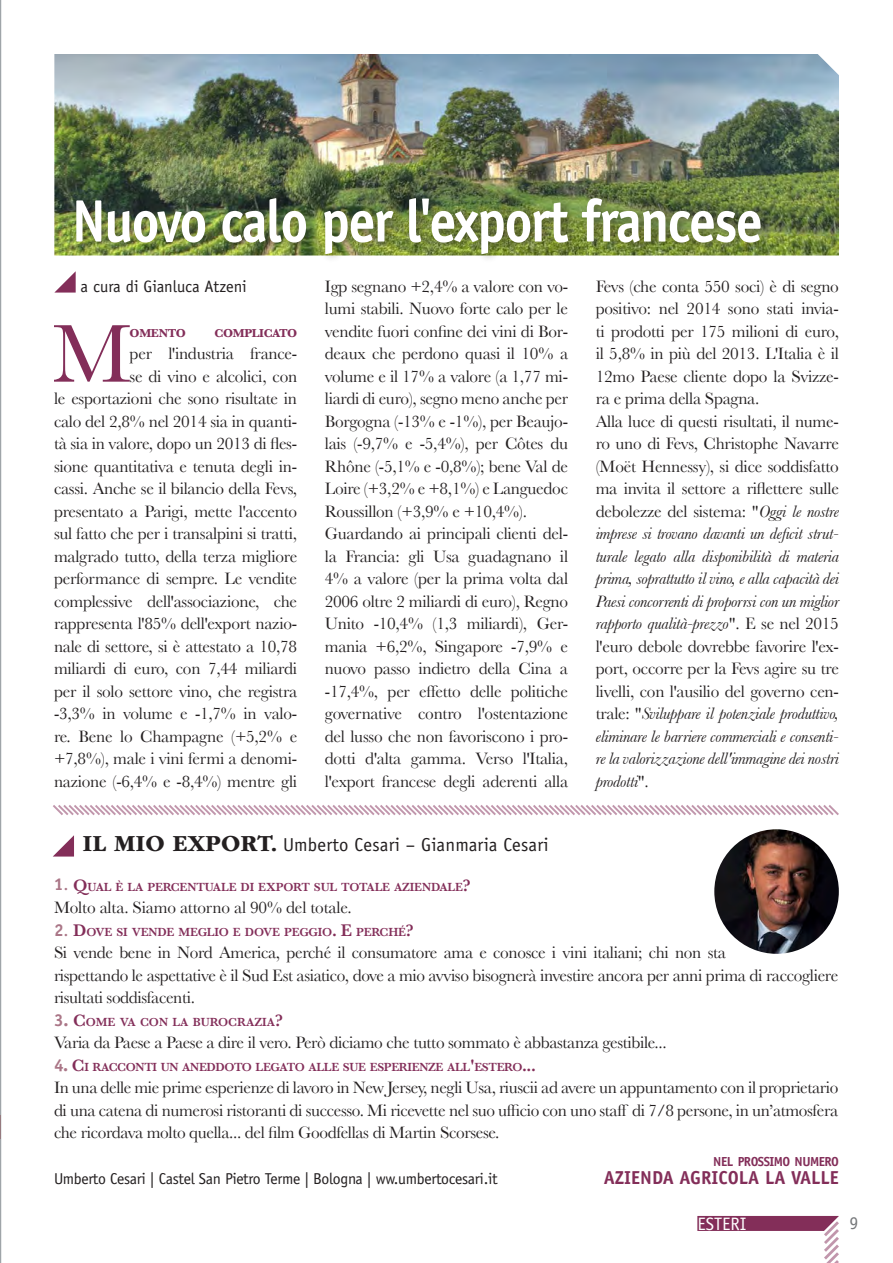
<style>
.page{position:relative;width:893px;height:1263px;background:#fff}
.page>*{position:absolute;margin:0;border:0;box-sizing:border-box;transform-origin:0 0}
.Testo_articoli{font:85.2px "Baskerville";color:#832e59}
.t1{font:700 60px "Officina Sans Std";letter-spacing:-.03em;color:#fff;scale:.9 1}
.testo_Photo{font:18.75px "Officina Sans Std";letter-spacing:.01em;color:#231f20}
.testo_Photo-2{font:700 18.75px "Officina Sans Std";color:#832e59}
.t2{font:18px "Officina Sans Std";color:#fff}
.t3{font:18px "Officina Sans Std";color:#76787b}
.Testo_articoli-2{font:17.25px/22.5px "Baskerville";letter-spacing:-.015em;color:#231f20}
.testo_domanda_rispos{font:17.25px/22.5px "Baskerville";letter-spacing:-.02em;color:#231f20}
.t4{font:16.5px "Officina Sans Std";color:#231f20}
.testo_Photo-3{font:15.75px "Officina Sans Std";letter-spacing:-.02em;color:#231f20}
.testo_Photo-4{font:700 13.2px "Officina Sans Std";letter-spacing:-.045em;color:#832e59}
.testo_domanda_rispos-2{font:600 12.15px "Baskerville";letter-spacing:-.015em;color:#832e59}
.Testo_articoli-3{font:700 12.15px "Baskerville";letter-spacing:-.03em;color:#832e59}
.s1{font-style:italic}
.s2{font-family:"ITC Garamond Std";font-weight:700;font-size:24px}
.s3{font-family:"Officina Sans Std";font-weight:700;font-size:17.25px;color:#aa7687}
.s4{font-family:"Officina Sans Std";font-weight:400;font-size:17.25px;color:#aa7687}
.s5{font-size:17.25px}
</style>
<div class="page">
<img style="left:54px;top:54px;width:785px;height:201px">
<svg style="left:53px;top:805px;width:786px;height:10px"></svg>
<svg style="left:54px;top:271px;width:22px;height:22px"></svg>
<svg style="left:53px;top:835px;width:21px;height:21px"></svg>
<img style="left:714px;top:829px;width:125px;height:125px;border-radius:62px">
<div style="left:72px;top:190px;width:702px;height:73px;background:#231f20;opacity:.5"></div>
<svg style="left:697px;top:1216px;width:142px;height:47px"></svg>
<svg style="left:0;top:0;width:1px;height:1263px"></svg>
<p class="t1" style="left:72px;top:184px;width:769px">Nuovo calo per l'export francese</p>
<p class="t4" style="left:81px;top:277px;width:168px">a cura di Gianluca Atzeni</p>
<p class="Testo_articoli" style="left:52px;top:304px;width:80px">M</p>
<p class="Testo_articoli-3" style="left:130px;top:326px;width:58px">OMENTO</p>
<p class="Testo_articoli-3" style="left:215px;top:326px;width:84px">COMPLICATO</p>
<p class="Testo_articoli-2" style="left:54px;top:342px;width:245px;text-align:right">per l'industria france-<br>se di vino e alcolici, con<br>le esportazioni che sono risultate in calo del 2,8% nel 2014 sia in quanti&shy;tà sia in valore, dopo un 2013 di fles&shy;sione quantitativa e tenuta degli in&shy;cassi. Anche se il bilancio della Fevs, presentato a Parigi, mette l'accento sul fatto che per i transalpini si tratti, malgrado tutto, della terza migliore performance di sempre. Le vendite complessive dell'associazione, che rappresenta l'85% dell'export nazio&shy;nale di settore, si è attestato a 10,78 miliardi di euro, con 7,44 miliardi per il solo settore vino, che registra -3,3% in volume e -1,7% in valo&shy;re. Bene lo Champagne (+5,2% e +7,8%), male i vini fermi a denomi&shy;nazione (-6,4% e -8,4%) mentre gli</p>
<p class="Testo_articoli-2" style="left:325px;top:274px;width:245px">Igp segnano +2,4% a valore con vo&shy;lumi stabili. Nuovo forte calo per le vendite fuori confine dei vini di Bor&shy;deaux che perdono quasi il 10% a volume e il 17% a valore (a 1,77 mi&shy;liardi di euro), segno meno anche per Borgogna (-13% e -1%), per Beaujo&shy;lais (-9,7% e -5,4%), per Côtes du Rhône (-5,1% e -0,8%); bene Val de Loire (+3,2% e +8,1%) e Languedoc Roussillon (+3,9% e +10,4%).<br>Guardando ai principali clienti del&shy;la Francia: gli Usa guadagnano il 4% a valore (per la prima volta dal 2006 oltre 2 miliardi di euro), Regno Unito -10,4% (1,3 miliardi), Ger&shy;mania +6,2%, Singapore -7,9% e nuovo passo indietro della Cina a -17,4%, per effetto delle politiche governative contro l'ostentazione del lusso che non favoriscono i pro&shy;dotti d'alta gamma. Verso l'Italia, l'export francese degli aderenti alla</p>
<p class="Testo_articoli-2" style="left:596px;top:275px;width:245px">Fevs (che conta 550 soci) è di segno positivo: nel 2014 sono stati invia&shy;ti prodotti per 175 milioni di euro, il 5,8% in più del 2013. L'Italia è il 12mo Paese cliente dopo la Svizze&shy;ra e prima della Spagna.<br>Alla luce di questi risultati, il nume&shy;ro uno di Fevs, Christophe Navarre (Moët Hennessy), si dice soddisfatto ma invita il settore a riflettere sulle debolezze del sistema: "<span class="s1">Oggi le nostre imprese si trovano davanti un deficit strut&shy;turale legato alla disponibilità di materia prima, soprattutto il vino, e alla capacità dei Paesi concorrenti di proporrsi con un miglior rapporto qualità-prezzo</span>". E se nel 2015 l'euro debole dovrebbe favorire l'ex&shy;port, occorre per la Fevs agire su tre livelli, con l'ausilio del governo cen&shy;trale: "<span class="s1">Sviluppare il potenziale produttivo, eliminare le barriere commerciali e consenti&shy;re la valorizzazione dell'immagine dei nostri prodotti</span>".</p>
<p class="testo_Photo" style="left:83px;top:833px;width:468px"><span class="s2">IL MIO EXPORT.</span> Umberto Cesari – Gianmaria Cesari</p>
<p class="testo_domanda_rispos-2" style="left:54px;top:879px;width:418px"><span class="s3">1</span><span class="s4">.</span> <span class="s5">Q</span>UAL È LA PERCENTUALE DI EXPORT SUL TOTALE AZIENDALE<span class="s5">?</span></p>
<p class="testo_domanda_rispos" style="left:54px;top:896px;width:299px">Molto alta. Siamo attorno al 90% del totale.</p>
<p class="testo_domanda_rispos-2" style="left:54px;top:924px;width:361px"><span class="s3">2</span><span class="s4">.</span> <span class="s5">D</span>OVE SI VENDE MEGLIO E DOVE PEGGIO<span class="s5">. E</span> PERCHÉ<span class="s5">?</span></p>
<p class="testo_domanda_rispos" style="left:54px;top:941px;width:786px">Si vende bene in Nord America, perché il consumatore ama e conosce i vini italiani; chi non sta<br>rispettando le aspettative è il Sud Est asiatico, dove a mio avviso bisognerà investire ancora per anni prima di raccogliere risultati soddisfacenti.</p>
<p class="testo_domanda_rispos-2" style="left:54px;top:1014px;width:230px"><span class="s3">3.</span> <span class="s5">C</span> OME VA CON LA BUROCRAZIA<span class="s5">?</span></p>
<p class="testo_domanda_rispos" style="left:54px;top:1031px;width:614px">Varia da Paese a Paese a dire il vero. Però diciamo che tutto sommato è abbastanza gestibile...</p>
<p class="testo_domanda_rispos-2" style="left:54px;top:1059px;width:483px"><span class="s3">4.</span> <span class="s5">C</span> I RACCONTI UN ANEDDOTO LEGATO ALLE SUE ESPERIENZE ALL<span class="s5">'</span>ESTERO<span class="s5">...</span></p>
<p class="testo_domanda_rispos" style="left:54px;top:1076px;width:786px;text-align:justify">In una delle mie prime esperienze di lavoro in New Jersey, negli Usa, riuscii ad avere un appuntamento con il proprietario di una catena di numerosi ristoranti di successo. Mi ricevette nel suo ufficio con uno staff di 7/8 persone, in un’atmosfera che ricordava molto quella... del film Goodfellas di Martin Scorsese.</p>
<p class="testo_Photo-3" style="left:54px;top:1169px;width:445px">Umberto Cesari | Castel San Pietro Terme | Bologna | ww.umbertocesari.it</p>
<p class="testo_Photo-4" style="left:713px;top:1153px;width:127px">NEL PROSSIMO NUMERO</p>
<p class="testo_Photo-2" style="left:604px;top:1166px;width:237px">AZIENDA AGRICOLA LA VALLE</p>
<p class="t2" style="left:697px;top:1213px;width:50px">ESTERI</p>
<p class="t3" style="left:850px;top:1212px;width:10px">9</p>
</div>
